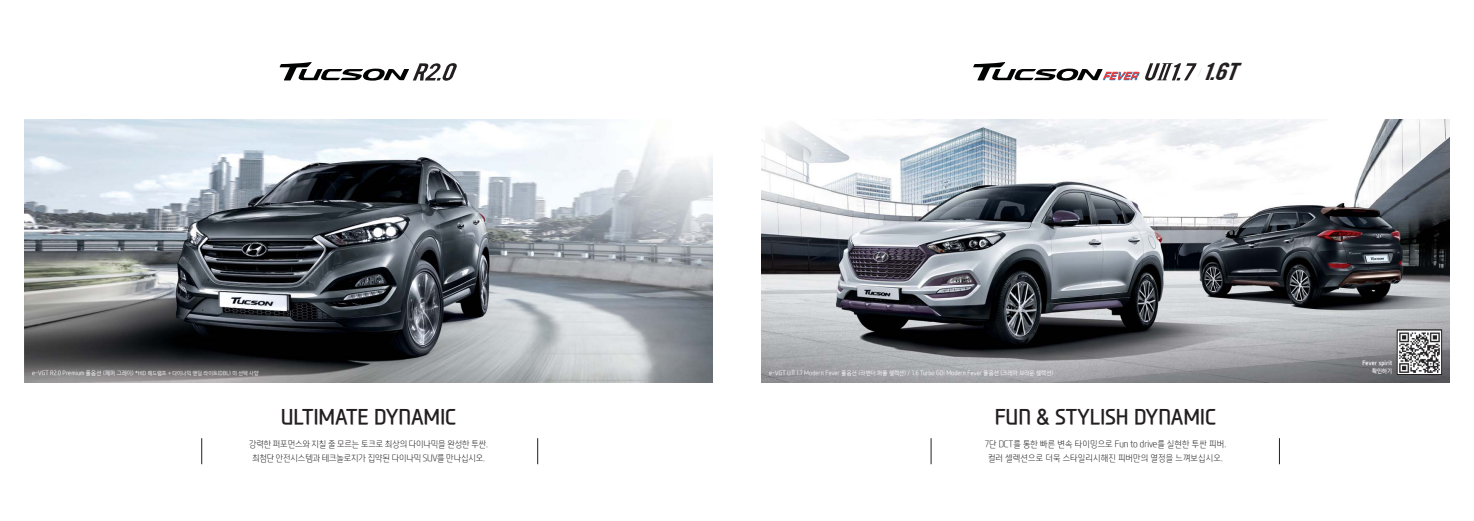
<style>
.page{position:relative;width:1474px;height:521px;background:#fff}
.page>*{position:absolute;margin:0;border:0;box-sizing:border-box;transform-origin:0 0}
.t1{font:21px "Modern H Bold KS Cpc EUC H";letter-spacing:-.01em;color:#231f20;scale:.9 1}
.t2{font:italic 19.25px "Bebas";color:#231f20;scale:1.22 1}
.t3{font:9.19px/14px "Modern H Eco Light KS Cpc EUC H";letter-spacing:-.02em;color:#231f20;text-align:center;scale:.91 1}
.t4{font:9.19px/14px "Modern H Eco Light KS Cpc EUC H";letter-spacing:-.04em;color:#231f20;text-align:center;scale:.91 1}
.t5{font:6.12px "Modern H Light KS Cpc EUC H";letter-spacing:.015em;color:#fff;scale:.9 1}
.t6{font:6.12px "Modern H Bold KS Cpc EUC H";letter-spacing:.02em;color:#fff;scale:.9 1}
.t7{font:6.12px "Modern H Medium KS Cpc EUC H";color:#fff;scale:.9 1}
.t8{font:5.69px "Modern H Light KS Cpc EUC H";letter-spacing:.015em;color:#fff;scale:.9 1}
.s1{font-size:6.12px}
.s2{font-family:"YDVY Mj O Std 135 KS Cpc EUC H";font-size:6.39px}
</style>
<div class="page">
<img style="left:25px;top:119px;width:687px;height:263px">
<img style="left:761px;top:119px;width:688px;height:263px">
<svg style="left:931px;top:438px;width:1px;height:26px"></svg>
<svg style="left:201px;top:438px;width:1px;height:26px"></svg>
<svg style="left:1279px;top:438px;width:1px;height:26px"></svg>
<svg style="left:537px;top:438px;width:1px;height:26px"></svg>
<img style="left:1398px;top:332px;width:41px;height:41px">
<div style="left:1396px;top:330px;width:45px;height:45px;border:1px solid #231f20"></div>
<svg style="left:973px;top:62px;width:228px;height:19px"></svg>
<svg style="left:279px;top:62px;width:178px;height:19px"></svg>
<h2 class="t2" style="left:1201px;top:58px;width:38px">1.6T</h2>
<p class="t6" style="left:1362px;top:359px;width:35px">Fever spirit</p>
<p class="t8" style="left:32px;top:369px;width:253px"><span class="s1">e-VGT R2.0 Premium 풀옵션 (페퍼 그레이)</span> *HID 헤드램프 + 다이나믹 밴딩 라이트(DBL) 미 선택 사양</p>
<p class="t7" style="left:1371px;top:367px;width:24px">확인하기</p>
<p class="t5" style="left:769px;top:368px;width:317px">e-VGT U<span class="s2">II</span> 1.7 Modern Fever 풀옵션 (라벤더 퍼플 셀렉션) / 1.6 Turbo GDi Modern Fever 풀옵션 (크레마 브라운 셀렉션)</p>
<h1 class="t1" style="left:281px;top:402px;width:196px">ULTIMATE DYNAMIC</h1>
<h1 class="t1" style="left:994px;top:402px;width:247px">FUN &amp; STYLISH DYNAMIC</h1>
<h3 class="t4" style="left:249px;top:436px;width:264px">강력한 퍼포먼스와 지칠 줄 모르는 토크로 최상의 다이나믹을 완성한 투싼. 최첨단 안전시스템과 테크놀로지가 집약된 다이나믹 SUV를 만나십시오.</h3>
<h3 class="t3" style="left:984px;top:436px;width:267px">7단 DCT를 통한 빠른 변속 타이밍으로 Fun to drive를 실현한 투싼 피버. 컬러 셀렉션으로 더욱 스타일리시해진 피버만의 열정을 느껴보십시오.</h3>
</div>
